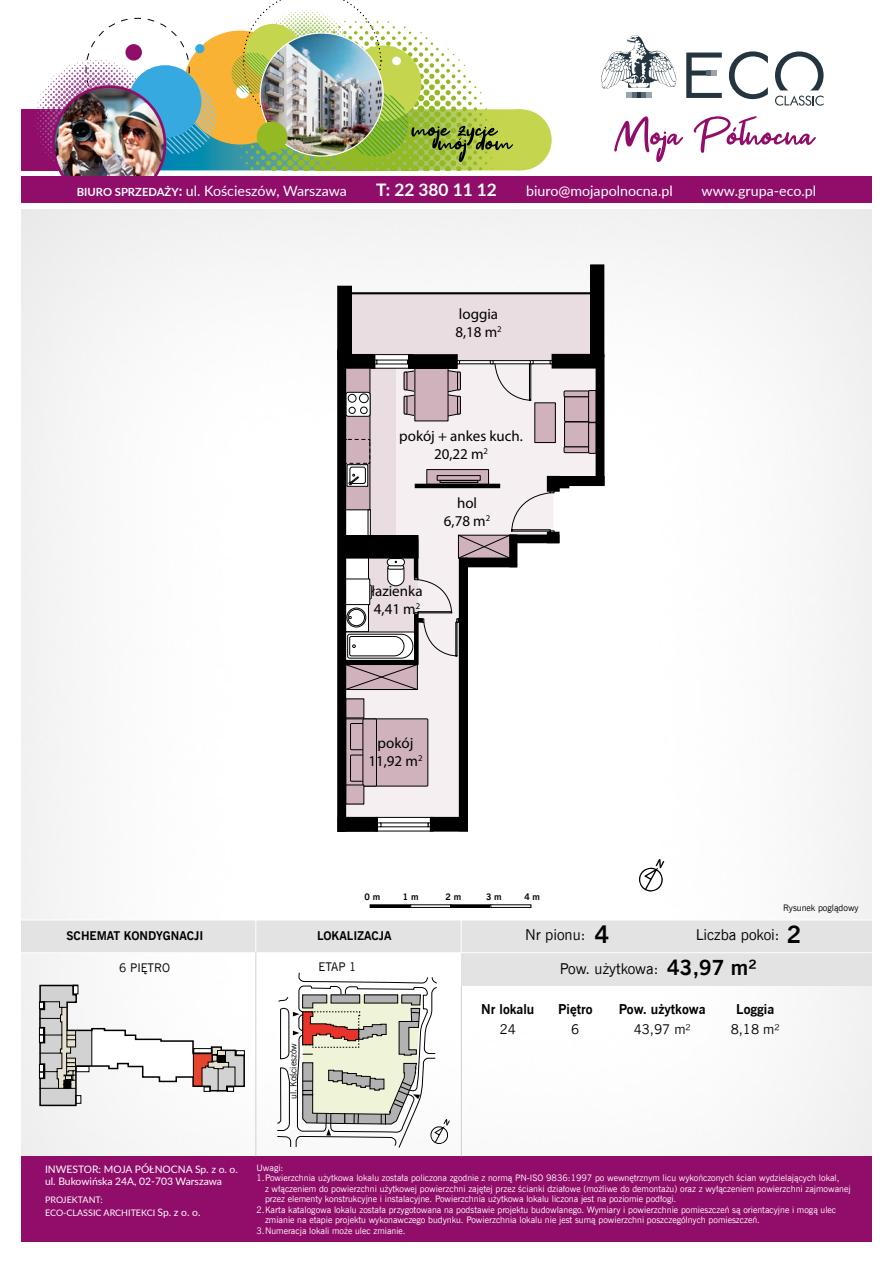
<style>
.page{position:relative;width:893px;height:1263px;background:#fff}
.page>*{position:absolute;margin:0;border:0;box-sizing:border-box;transform-origin:0 0}
.t1{font:700 24px "News Goth EU";color:#000}
.t2{font:700 21px "News Goth EU";color:#000}
.t3{font:700 17.25px "Lato";color:#fff}
.t4{font:15px/18px "Myriad Pro";color:#000;text-align:center}
.t5{font:15px "News Goth EU";color:#000}
.t6{font:14.25px "Lato";color:#fff}
.t7{font:700 13.5px "News Goth EU";color:#000}
.t8{font:13.5px "News Goth EU";color:#000}
.t9{font:700 12px "News Goth EU";color:#000}
.t10{font:12px "News Goth EU";color:#000}
.t11{font:10.35px/12.9px "Lato";color:#fff}
.t12{font:9px "News Goth EU";color:#fff}
.t13{font:9px/12.9px "Lato";color:#fff}
.t14{font:9px "News Goth EU";color:#000}
.t15{font:700 9px "News Goth EU";color:#000}
.s1{font-weight:700;font-size:11.25px}
.s2{font-weight:700}
.s3{font-size:10.35px}
</style>
<div class="page">
<div style="left:20px;top:208px;width:852px;height:1034px;background:#fafafa"></div>
<div style="left:461px;top:920px;width:411px;height:66px;background:#e3e3e3"></div>
<div style="left:21px;top:1157px;width:851px;height:85px;background:#910d6a"></div>
<div style="left:256px;top:920px;width:205px;height:32px;background:#e3e3e3"></div>
<div style="left:21px;top:920px;width:235px;height:32px;background:#e3e3e3"></div>
<hr style="left:461px;top:920px;width:1px;height:33px;background:#fff">
<hr style="left:21px;top:952px;width:851px;height:1px;background:#fff">
<div style="left:491px;top:109px;width:61px;height:61px;background:#c5d54d;border-radius:50%"></div>
<svg style="left:729px;top:51px;width:39px;height:48px"></svg>
<svg style="left:775px;top:51px;width:49px;height:55px"></svg>
<svg style="left:686px;top:53px;width:36px;height:45px"></svg>
<svg style="left:601px;top:35px;width:76px;height:63px"></svg>
<svg style="left:614px;top:116px;width:202px;height:46px"></svg>
<hr style="left:255px;top:920px;width:1px;height:32px;background:#fff">
<hr style="left:255px;top:952px;width:1px;height:204px;background:#d0d0d0">
<hr style="left:461px;top:986px;width:1px;height:170px;background:#d0d0d0">
<img style="left:21px;top:0;width:500px;height:171px">
<div style="left:195px;top:44px;width:9px;height:9px;background:#36a9e1;border-radius:50%"></div>
<div style="left:129px;top:65px;width:72px;height:73px;background:#36a9e1;border-radius:50%"></div>
<img style="left:54px;top:87px;width:111px;height:89px">
<div style="left:52px;top:85px;width:114px;height:118px;border:3px solid #910d6a;border-radius:50%"></div>
<div style="left:125px;top:44px;width:17px;height:17px;background:#910d6a;border-radius:50%"></div>
<div style="left:21px;top:176px;width:851px;height:26px;background:#910d6a"></div>
<svg style="left:277px;top:972px;width:173px;height:176px"></svg>
<svg style="left:346px;top:368px;width:250px;height:449px"></svg>
<div style="left:346px;top:293px;width:247px;height:68px;background:#eadde2"></div>
<div style="left:345px;top:292px;width:249px;height:70px;border:2px solid #000"></div>
<svg style="left:375px;top:356px;width:33px;height:4px"></svg>
<div style="left:371px;top:354px;width:42px;height:15px;border:1px solid #000"></div>
<svg style="left:377px;top:819px;width:53px;height:10px"></svg>
<div style="left:375px;top:817px;width:59px;height:14px;border:1px solid #000"></div>
<svg style="left:381px;top:823px;width:47px;height:4px"></svg>
<svg style="left:377px;top:822px;width:4px;height:5px"></svg>
<div style="left:346px;top:719px;width:82px;height:67px;background:#d0b2bd"></div>
<div style="left:345px;top:718px;width:83px;height:68px;border:1px solid #000"></div>
<div style="left:350px;top:723px;width:23px;height:27px;border:1px solid #000"></div>
<div style="left:350px;top:755px;width:23px;height:27px;border:1px solid #000"></div>
<div style="left:363px;top:719px;width:13px;height:67px;background:#d0b2bd"></div>
<div style="left:363px;top:719px;width:14px;height:67px;border:1px solid #000"></div>
<div style="left:346px;top:785px;width:18px;height:19px;background:#d0b2bd"></div>
<div style="left:346px;top:699px;width:18px;height:19px;background:#d0b2bd"></div>
<div style="left:564px;top:391px;width:25px;height:6px;background:#d0b2bd"></div>
<div style="left:564px;top:391px;width:26px;height:6px;border:1px solid #000"></div>
<div style="left:564px;top:447px;width:25px;height:6px;background:#d0b2bd"></div>
<div style="left:564px;top:446px;width:26px;height:7px;border:1px solid #000"></div>
<div style="left:565px;top:397px;width:24px;height:25px;background:#d0b2bd"></div>
<div style="left:564px;top:396px;width:26px;height:26px;border:1px solid #000"></div>
<div style="left:565px;top:422px;width:24px;height:25px;background:#d0b2bd"></div>
<div style="left:564px;top:422px;width:26px;height:25px;border:1px solid #000"></div>
<div style="left:589px;top:423px;width:7px;height:30px;background:#d0b2bd"></div>
<div style="left:588px;top:422px;width:9px;height:32px;border:1px solid #000"></div>
<div style="left:589px;top:391px;width:7px;height:31px;background:#d0b2bd"></div>
<div style="left:588px;top:390px;width:9px;height:33px;border:1px solid #000"></div>
<div style="left:552px;top:354px;width:50px;height:14px;background:#000"></div>
<div style="left:596px;top:355px;width:8px;height:129px;background:#000"></div>
<div style="left:548px;top:476px;width:56px;height:9px;background:#000"></div>
<div style="left:547px;top:476px;width:57px;height:10px;border:1px solid #000"></div>
<div style="left:547px;top:476px;width:12px;height:15px;background:#000"></div>
<div style="left:547px;top:532px;width:12px;height:11px;background:#000"></div>
<div style="left:459px;top:558px;width:8px;height:273px;background:#000"></div>
<div style="left:459px;top:558px;width:9px;height:273px;border:1px solid #000"></div>
<div style="left:430px;top:817px;width:37px;height:14px;background:#000"></div>
<div style="left:338px;top:817px;width:39px;height:14px;background:#000"></div>
<div style="left:408px;top:355px;width:49px;height:13px;background:#000"></div>
<div style="left:408px;top:354px;width:49px;height:15px;border:1px solid #000"></div>
<div style="left:340px;top:354px;width:35px;height:14px;background:#000"></div>
<div style="left:338px;top:350px;width:8px;height:481px;background:#000"></div>
<div style="left:534px;top:402px;width:22px;height:41px;border:1px solid #000"></div>
<div style="left:591px;top:265px;width:13px;height:91px;background:#000"></div>
<div style="left:557px;top:483px;width:12px;height:5px;background:#000"></div>
<div style="left:338px;top:286px;width:13px;height:73px;background:#000"></div>
<svg style="left:346px;top:360px;width:209px;height:330px"></svg>
<hr style="left:21px;top:920px;width:851px;height:1px;background:#fff">
<svg style="left:639px;top:859px;width:25px;height:33px"></svg>
<div style="left:370px;top:905px;width:40px;height:3px;border:1px solid #000"></div>
<div style="left:410px;top:905px;width:41px;height:3px;border:1px solid #000"></div>
<div style="left:450px;top:905px;width:41px;height:3px;border:1px solid #000"></div>
<div style="left:491px;top:905px;width:40px;height:3px;border:1px solid #000"></div>
<svg style="left:38px;top:984px;width:207px;height:123px"></svg>
<h3 class="t6" style="left:77px;top:181px;width:272px"><span class="s1">BIURO SPRZEDAŻY</span><span class="s2">:</span> ul. Kościeszów, Warszawa</h3>
<h3 class="t3" style="left:376px;top:177px;width:122px">T: 22 380 11 12</h3>
<h3 class="t6" style="left:526px;top:181px;width:148px">biuro@mojapolnocna.pl</h3>
<h3 class="t6" style="left:702px;top:181px;width:116px">www.grupa-eco.pl</h3>
<h3 class="t4" style="left:455px;top:304px;width:48px;text-align:left">loggia<br>8,18 m<sup>2</sup></h3>
<h3 class="t4" style="left:399px;top:427px;width:125px">pokój + ankes kuch.<br>20,22 m<sup>2</sup></h3>
<h3 class="t4" style="left:444px;top:493px;width:48px">hol<br>6,78 m<sup>2</sup></h3>
<h3 class="t4" style="left:371px;top:582px;width:53px;text-align:left">łazienka<br>4,41 m<sup>2</sup></h3>
<h3 class="t4" style="left:368px;top:734px;width:56px">pokój<br>11,92 m<sup>2</sup></h3>
<p class="t15" style="left:365px;top:891px;width:17px">0 m</p>
<p class="t15" style="left:403px;top:891px;width:17px">1 m</p>
<p class="t15" style="left:446px;top:891px;width:17px">2 m</p>
<p class="t15" style="left:486px;top:891px;width:17px">3 m</p>
<p class="t15" style="left:524px;top:891px;width:17px">4 m</p>
<p class="t14" style="left:783px;top:902px;width:77px">Rysunek poglądowy</p>
<h3 class="t9" style="left:67px;top:929px;width:138px">SCHEMAT KONDYGNACJI</h3>
<h3 class="t9" style="left:317px;top:929px;width:76px">LOKALIZACJA</h3>
<h3 class="t10" style="left:119px;top:960px;width:52px">6 PIĘTRO</h3>
<h3 class="t10" style="left:319px;top:959px;width:39px">ETAP 1</h3>
<h1 class="t1" style="left:595px;top:920px;width:16px">4</h1>
<h3 class="t5" style="left:525px;top:926px;width:62px">Nr pionu:</h3>
<h3 class="t5" style="left:560px;top:960px;width:100px">Pow. użytkowa:</h3>
<h3 class="t5" style="left:696px;top:926px;width:85px">Liczba pokoi:</h3>
<h2 class="t2" style="left:667px;top:954px;width:91px">43,97 m²</h2>
<h1 class="t1" style="left:787px;top:920px;width:16px">2</h1>
<p class="t14" style="left:288px;top:1099px;width:58px;rotate:-90deg">ul. Kościeszów</p>
<h3 class="t7" style="left:481px;top:1001px;width:55px">Nr lokalu</h3>
<h3 class="t7" style="left:558px;top:1001px;width:36px">Piętro</h3>
<h3 class="t7" style="left:619px;top:1001px;width:88px">Pow. użytkowa</h3>
<h3 class="t7" style="left:736px;top:1001px;width:40px">Loggia</h3>
<h3 class="t8" style="left:500px;top:1021px;width:18px">24</h3>
<h3 class="t8" style="left:571px;top:1021px;width:10px">6</h3>
<h3 class="t8" style="left:634px;top:1021px;width:59px">43,97 m²</h3>
<h3 class="t8" style="left:731px;top:1021px;width:51px">8,18 m²</h3>
<p class="t11" style="left:45px;top:1162px;width:194px">INWESTOR: MOJA PÓŁNOCNA Sp. z o. o. ul. Bukowińska 24A, 02-703 Warszawa</p>
<p class="t13" style="left:45px;top:1192px;width:157px">PROJEKTANT:<br>ECO-CLASSIC ARCHITEKCI <span class="s3">Sp. z o. o.</span></p>
<p class="t12" style="left:256px;top:1162px;width:28px">Uwagi:</p>
<p class="t12" style="left:256px;top:1173px;width:585px">1.Powierzchnia użytkowa lokalu została policzona zgodnie z normą PN-ISO 9836:1997 po wewnętrznym licu wykończonych ścian wydzielających lokal,</p>
<p class="t12" style="left:265px;top:1183px;width:587px">z włączeniem do powierzchni użytkowej powierzchni zajętej przez ścianki działowe (możliwe do demontażu) oraz z wyłączeniem powierzchni zajmowanej</p>
<p class="t12" style="left:265px;top:1194px;width:413px">przez elementy konstrukcyjne i instalacyjne. Powierzchnia użytkowa lokalu liczona jest na poziomie podłogi.</p>
<p class="t12" style="left:256px;top:1204px;width:581px">2.Karta katalogowa lokalu została przygotowana na podstawie projektu budowlanego. Wymiary i powierzchnie pomieszczeń są orientacyjne i mogą ulec</p>
<p class="t12" style="left:265px;top:1215px;width:496px">zmianie na etapie projektu wykonawczego budynku. Powierzchnia lokalu nie jest sumą powierzchni poszczególnych pomieszczeń.</p>
<p class="t12" style="left:256px;top:1225px;width:151px">3.Numeracja lokali może ulec zmianie.</p>
</div>
